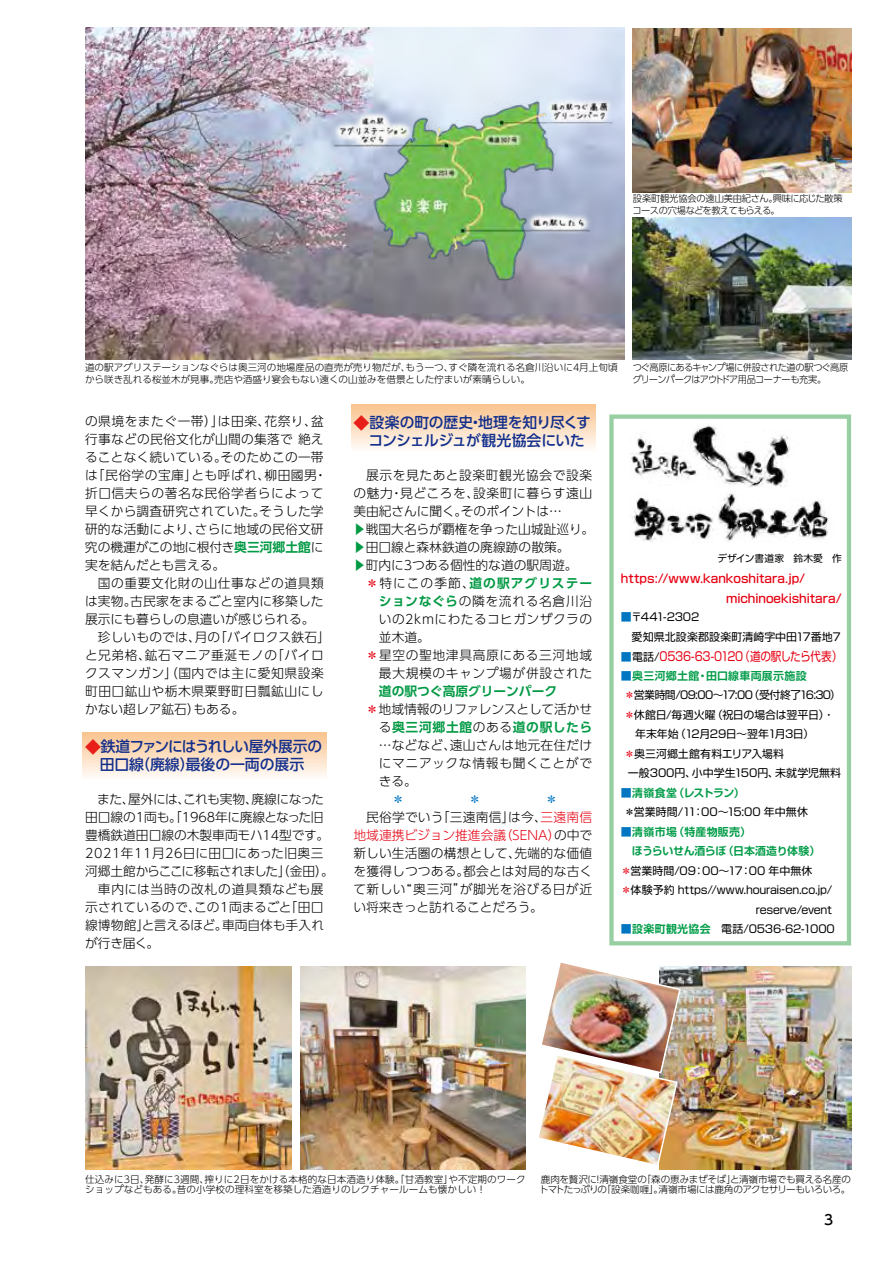
<style>
.page{position:relative;width:893px;height:1263px;background:#fff}
.page>*{position:absolute;margin:0;border:0;box-sizing:border-box;transform-origin:0 0}
.t1{font:500 14.85px/17.4px "UD Shin Go Pro";letter-spacing:-.01em;color:#112e8c}
.t2{font:500 13.8px "UD Shin Go Pro";color:#000}
.t3{font:300 12.75px/18px "UD Shin Go Pro";letter-spacing:.01em;color:#000}
.t4{font:300 12.75px "UD Shin Go Pro";letter-spacing:.04em;color:#000}
.t5{font:300 12.75px "UD Shin Go Pro";letter-spacing:.05em;color:#000}
.t6{font:300 12.75px "UD Shin Go Pro";letter-spacing:-.035em;color:#000}
.t7{font:300 12.75px "UD Shin Go Pro";letter-spacing:-.05em;color:#000}
.t8{font:300 12.75px "UD Shin Go Pro";letter-spacing:-.015em;color:#000}
.t9{font:300 12.75px "UD Shin Go Pro";letter-spacing:.045em;color:#000}
.t10{font:300 12.75px "UD Shin Go Pro";letter-spacing:.06em;color:#000}
.t11{font:700 12.75px "UD Shin Go Pro De";letter-spacing:.08em;color:#094}
.t12{font:300 12.75px "UD Shin Go Pro";letter-spacing:.035em;color:#000}
.t13{font:700 12.75px "UD Shin Go Pro De";letter-spacing:.045em;color:#094}
.t14{font:700 12.75px "UD Shin Go Pro De";color:#094}
.t15{font:12.3px "Soft Go Std";letter-spacing:-.025em;color:#e60012;scale:.86 1}
.t16{font:500 12px/19.6px "Soft Go Std";color:#e60012}
.t17{font:10.95px/19.5px "Soft Go Std";letter-spacing:-.01em;color:#000}
.t18{font:10.95px/19.5px "Soft Go Std";letter-spacing:-.035em;color:#000}
.t19{font:700 10.95px/19.5px "Soft Go Std De";letter-spacing:-.015em;color:#009c48}
.t20{font:700 10.95px "Soft Go Std De";letter-spacing:.02em;color:#009c48}
.t21{font:700 10.95px "Soft Go Std De";letter-spacing:-.055em;color:#009c48}
.t22{font:9.75px "Soft Go Std";letter-spacing:.01em;color:#000}
.t23{font:300 9.6px/10.5px "UD Shin Go Pro";color:#000}
.t24{font:300 9.6px/10.5px "UD Shin Go Pro";letter-spacing:-.03em;color:#000}
.t25{font:300 9.6px/12px "UD Shin Go Pro";letter-spacing:-.065em;color:#000;scale:.96 1}
.t26{font:300 9.45px/12px "UD Shin Go Pro";letter-spacing:-.04em;color:#000}
.s1{font-family:"UD Shin Go Pro De";font-weight:700;color:#094}
.s2{font-size:15.9px;color:#e71f18}
.s3{color:#094}
.s4{font-family:"UD Shin Go Pro";font-weight:300;color:#e60012}
.s5{font-family:"UD Shin Go Pro";font-weight:300;color:#000}
.s6{color:#e60012}
.s7{color:#0075c2}
.s8{font-size:10.95px;color:#0075c2}
.s9{font-size:10.95px;color:#000}
.s10{font-family:"Soft Go Std";font-weight:400;color:#0075c2}
.s11{font-family:"Soft Go Std De";font-weight:700;color:#009c48}
.s12{font-family:"Ping Fang TC"}
</style>
<div class="page">
<div style="left:82px;top:732px;width:244px;height:49px;background:linear-gradient(to bottom,#f9c28c,#fffefd)"></div>
<div style="left:351px;top:404px;width:244px;height:49px;background:linear-gradient(to bottom,#f8c28c,#fffefc)"></div>
<div style="left:609px;top:414px;width:242px;height:531px;border:4px solid #97cea2"></div>
<img style="left:85px;top:966px;width:206px;height:204px">
<img style="left:85px;top:27px;width:539px;height:333px">
<img style="left:660px;top:966px;width:191px;height:204px">
<img style="left:300px;top:966px;width:226px;height:204px">
<img style="left:633px;top:29px;width:218px;height:163px">
<img style="left:323px;top:84px;width:300px;height:205px">
<img style="left:631px;top:425px;width:159px;height:62px">
<img style="left:632px;top:493px;width:196px;height:49px">
<img style="left:633px;top:218px;width:218px;height:142px">
<img style="left:539px;top:962px;width:143px;height:205px">
<p class="t26" style="left:632px;top:192px;width:212px">設楽町観光協会の遠山美由紀さん。興味に応じた散策コースの穴場などを教えてもらえる。</p>
<p class="t23" style="left:85px;top:361px;width:534px;line-height:12px">道の駅アグリステーションなぐらは奥三河の地場産品の直売が売り物だが、もう一つ、すぐ隣を流れる名倉川沿いに4月上旬頃から咲き乱れる桜並木が見事。売店や酒盛り宴会もない遠くの山並みを借景とした佇まいが素晴らしい。</p>
<p class="t25" style="left:633px;top:361px;width:226px">つぐ高原にあるキャンプ場に併設された道の駅つぐ高原グリーンパークはアウトドア用品コーナーも充実。</p>
<p class="t3" style="left:85px;top:411px;width:243px">の県境をまたぐ一帯）」は田楽、花祭り、盆行事などの民俗文化が山間の集落で 絶えることなく続いている。そのためこの一帯は「民俗学の宝庫」とも呼ばれ、柳田國男・折口信夫らの著名な民俗学者らによって早くから調査研究されていた。そうした学研的な活動により、さらに地域の民俗文研究の機運がこの地に根付き<span class="s1">奥三河郷土館</span>に実を結んだとも言える。</p>
<p class="t9" style="left:98px;top:573px;width:227px">国の重要文化財の山仕事などの道具類</p>
<p class="t3" style="left:85px;top:592px;width:240px">は実物。古民家をまるごと室内に移築した</p>
<p class="t3" style="left:85px;top:610px;width:231px">展示にも暮らしの息遣いが感じられる。</p>
<p class="t3" style="left:98px;top:628px;width:234px">珍しいものでは、月の「バイロクス鉄石」</p>
<p class="t4" style="left:85px;top:645px;width:240px">と兄弟格、鉱石マニア垂涎モノの「バイロ</p>
<p class="t4" style="left:85px;top:663px;width:240px">クスマンガン」（国内では主に愛知県設楽</p>
<p class="t4" style="left:85px;top:681px;width:240px">町田口鉱山や栃木県粟野町日瓢鉱山にし</p>
<p class="t3" style="left:85px;top:700px;width:161px">かない超レア鉱石）もある。</p>
<p class="t1" style="left:85px;top:737px;width:239px"><span class="s2">◆</span>鉄道ファンにはうれしい屋外展示の　田口線（廃線）最後の一両の展示</p>
<p class="t7" style="left:97px;top:789px;width:228px">また、屋外には、これも実物、廃線になった</p>
<p class="t3" style="left:85px;top:807px;width:240px">田口線の1両も。「1968年に廃線となった旧</p>
<p class="t3" style="left:85px;top:825px;width:246px">豊橋鉄道田口線の木製車両モハ14型です。</p>
<p class="t4" style="left:85px;top:843px;width:240px">2021年11月26日に田口にあった旧奥三</p>
<p class="t6" style="left:85px;top:861px;width:250px">河郷土館からここに移転されました」（金田）。</p>
<p class="t10" style="left:98px;top:879px;width:227px">車内には当時の改札の道具類なども展</p>
<p class="t3" style="left:85px;top:898px;width:240px">示されているので、この1両まるごと「田口</p>
<p class="t3" style="left:85px;top:916px;width:241px">線博物館」と言えるほど。車両自体も手入れ</p>
<p class="t3" style="left:85px;top:934px;width:76px">が行き届く。</p>
<p class="t1" style="left:353px;top:413px;width:239px"><span class="s2">◆</span>設楽の町の歴史・地理を知り尽くす　コンシェルジュが観光協会にいた</p>
<p class="t3" style="left:353px;top:465px;width:243px;text-indent:13px">展示を見たあと設楽町観光協会で設楽の魅力・見どころを、設楽町に暮らす遠山美由紀さんに聞く。そのポイントは…<br><span class="s3">▶</span>戦国大名らが覇権を争った山城趾巡り。<span class="s3">▶</span>田口線と森林鉄道の廃線跡の散策。<br><span class="s3">▶</span>町内に3つある個性的な道の駅周遊。</p>
<p class="t11" style="left:366px;top:573px;width:228px"><span class="s4">＊</span><span class="s5">特にこの季節、</span>道の駅アグリステー</p>
<p class="t5" style="left:379px;top:591px;width:215px"><span class="s1">ションなぐら</span>の隣を流れる名倉川沿</p>
<p class="t12" style="left:379px;top:609px;width:215px">いの2kmにわたるコヒガンザクラの</p>
<p class="t3" style="left:379px;top:628px;width:53px">並木道。</p>
<p class="t5" style="left:366px;top:645px;width:228px"><span class="s6">＊</span>星空の聖地津具高原にある三河地域</p>
<p class="t5" style="left:379px;top:663px;width:215px">最大規模のキャンプ場が併設された</p>
<p class="t14" style="left:379px;top:681px;width:180px">道の駅つぐ高原グリーンパーク</p>
<p class="t8" style="left:366px;top:699px;width:228px"><span class="s6">＊</span>地域情報のリファレンスとして活かせ</p>
<p class="t13" style="left:379px;top:717px;width:215px"><span class="s5">る</span>奥三河郷土館<span class="s5">のある</span>道の駅したら</p>
<p class="t3" style="left:379px;top:736px;width:215px;text-align:justify">…などなど、遠山さんは地元在住だけにマニアックな情報も聞くことができる。</p>
<p class="t3" style="left:353px;top:808px;width:241px;text-align:justify;text-indent:13px">民俗学でいう「三遠南信」は今、<span class="s6">三遠南信地域連携ビジョン推進会議（SENA）</span>の中で新しい生活圏の構想として、先端的な価値を獲得しつつある。都会とは対局的な古くて新しい“奥三河”が脚光を浴びる日が近い将来きっと訪れることだろう。</p>
<p class="t22" style="left:717px;top:551px;width:126px">デザイン書道家　鈴木愛　作</p>
<p class="t16" style="left:726px;top:568px;width:117px;text-indent:-105px">https://www.kankoshitara.jp/ michinoekishitara/</p>
<p class="t17" style="left:621px;top:606px;width:221px"><span class="s7">■</span>〒441-2302<br>　愛知県北設楽郡設楽町清崎字中田17番地7</p>
<p class="t15" style="left:621px;top:648px;width:259px"><span class="s8">■</span><span class="s9">電話/</span>0536-63-0120（道の駅したら代表）</p>
<p class="t20" style="left:621px;top:668px;width:187px"><span class="s10">■</span>奥三河郷土館・田口線車両展示施設</p>
<p class="t18" style="left:621px;top:684px;width:221px"><span class="s6">＊</span>営業時間/09:00〜17:00（受付終了16:30）<span class="s6">＊</span>休館日/毎週火曜（祝日の場合は翌平日）・　 年末年始（12月29日～翌年1月3日）<br><span class="s6">＊</span>奥三河郷土館有料エリア入場料</p>
<p class="t17" style="left:628px;top:762px;width:215px">一般300円、小中学生150円、未就学児無料</p>
<p class="t21" style="left:621px;top:785px;width:125px"><span class="s10">■</span>清嶺食堂（レストラン）</p>
<p class="t17" style="left:624px;top:801px;width:185px">＊営業時間/11：00〜15:00 年中無休</p>
<p class="t19" style="left:632px;top:821px;width:190px;text-indent:-11px"><span class="s10">■</span>清嶺市場（特産物販売）<br>ほうらいせん酒らぼ（日本酒造り体験）</p>
<p class="t17" style="left:621px;top:860px;width:193px"><span class="s6">＊</span>営業時間/09：00〜17：00 年中無休</p>
<p class="t17" style="left:621px;top:879px;width:213px"><span class="s6">＊</span>体験予約 https//www.houraisen.co.jp/</p>
<p class="t17" style="left:756px;top:899px;width:78px">reserve/event</p>
<p class="t17" style="left:621px;top:918px;width:216px"><span class="s7">■</span><span class="s11">設楽町観光協会</span>　電話/0536-62-1000</p>
<p class="t23" style="left:85px;top:1173px;width:442px">仕込みに3日、発酵に3週間、搾りに2日をかける本格的な日本酒造り体験。「甘酒教室」や不定期のワークショップなどもある。昔の小学校の理科室を移築した酒造りのレクチャールームも懐かしい！</p>
<p class="t24" style="left:539px;top:1173px;width:313px">鹿肉を贅沢に！清嶺食堂の「森の恵みまぜそば」と清嶺市場でも買える名産のトマトたっぷりの「設楽咖<span class="s12">喱</span>」。清嶺市場には鹿角のアクセサリーもいろいろ。</p>
<p class="t2" style="left:824px;top:1208px;width:11px">3</p>
</div>
